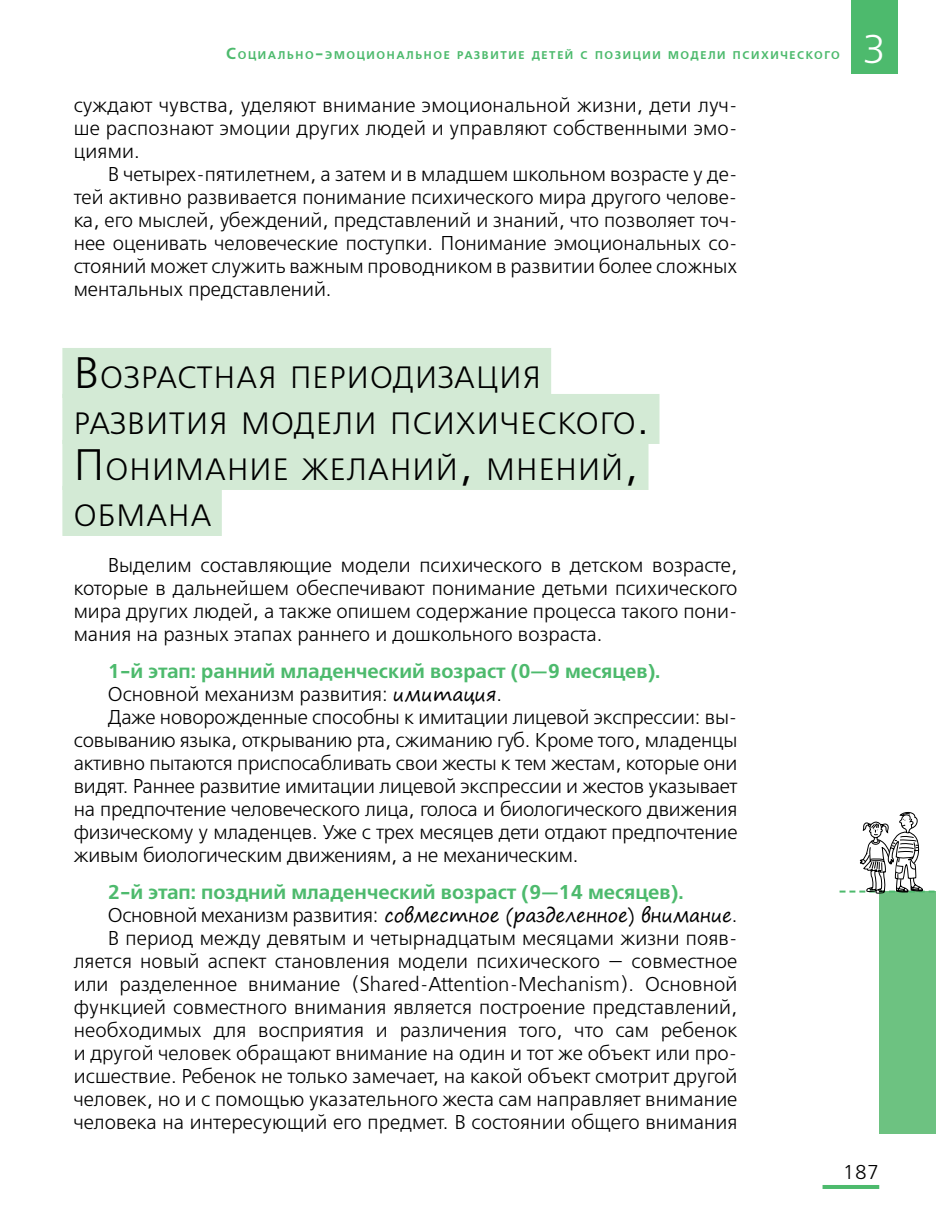
<style>
.page{position:relative;width:936px;height:1219px;background:#fff}
.page>*{position:absolute;margin:0;border:0;box-sizing:border-box;transform-origin:0 0}
.t1{font:300 40px "Free Set";color:#fff}
.t2{font:300 30.8px/46px "Free Set";letter-spacing:.035em;color:#000}
.t3{font:300 20px/23px "Free Set";letter-spacing:-.01em;color:#000;text-align:justify}
.t4{font:600 20px "Free Set";color:#4dba6d}
.t5{font:19px "Segoe Print";letter-spacing:-.015em;color:#000}
.t6{font:600 11.2px "Free Set";letter-spacing:.145em;color:#4dba6d}
.s1{font-size:16px}
.s2{font-size:44px}
.s3{font-family:"Segoe Print";font-weight:400;font-size:19px}
.s4{font-family:"Free Set";font-weight:300;font-size:20px}
</style>
<div class="page">
<div style="left:879px;top:891px;width:56px;height:243px;background:#6dc281"></div>
<div style="left:850px;top:0;width:47px;height:74px;background:#4dba6d"></div>
<hr style="left:822px;top:1185px;width:57px;height:4px;background:#4dba6d">
<svg style="left:839px;top:812px;width:96px;height:82px"></svg>
<div style="left:62px;top:348px;width:489px;height:50px;background:#d3ead5"></div>
<div style="left:62px;top:394px;width:597px;height:50px;background:#d3ead5"></div>
<div style="left:62px;top:440px;width:586px;height:50px;background:#d3ead5"></div>
<div style="left:62px;top:486px;width:160px;height:50px;background:#d3ead5"></div>
<p class="t6" style="left:226px;top:49px;width:615px"><span class="s1">С</span>оциально<span class="s1">-</span>эмоциональное развитие детей с позиции модели психического</p>
<p class="t3" style="left:74px;top:94px;width:665px">суждают чувства, уделяют внимание эмоциональной жизни, дети луч&shy;ше распознают эмоции других людей и управляют собственными эмо&shy;циями.</p>
<p class="t3" style="left:74px;top:163px;width:665px;text-indent:34px">В четырех-пятилетнем, а затем и в младшем школьном возрасте у де&shy;тей активно развивается понимание психического мира другого челове&shy;ка, его мыслей, убеждений, представлений и знаний, что позволяет точ&shy;нее оценивать человеческие поступки. Понимание эмоциональных со&shy;стояний может служить важным проводником в развитии более сложных ментальных представлений.</p>
<h2 class="t2" style="left:74px;top:355px;width:577px"><span class="s2">В</span>озрастная п ериодизация развития модели психического<span class="s2">.<br>П</span>онимание желаний<span class="s2">,</span> мнений<span class="s2">, </span>обмана</h2>
<p class="t3" style="left:74px;top:554px;width:665px;text-indent:34px">Выделим составляющие модели психического в детском возрасте, которые в дальнейшем обеспечивают понимание детьми психического мира других людей, а также опишем содержание процесса такого пони&shy;мания на разных этапах раннего и дошкольного возраста.</p>
<p class="t4" style="left:108px;top:659px;width:554px">1-й этап: ранний младенческий возраст (0—9 месяцев).</p>
<p class="t3" style="left:108px;top:683px;width:395px">Основной механизм развития: <span class="s3">имитация</span>.</p>
<p class="t3" style="left:108px;top:706px;width:631px">Даже новорожденные способны к имитации лицевой экспрессии: вы-</p>
<p class="t3" style="left:74px;top:729px;width:665px">совыванию языка, открыванию рта, сжиманию губ. Кроме того, младенцы</p>
<p class="t3" style="left:74px;top:752px;width:665px">активно пытаются приспосабливать свои жесты к тем жестам, которые они</p>
<p class="t3" style="left:74px;top:775px;width:665px">видят. Раннее развитие имитации лицевой экспрессии и жестов указывает</p>
<p class="t3" style="left:74px;top:798px;width:665px">на предпочтение человеческого лица, голоса и биологического движения</p>
<p class="t3" style="left:74px;top:821px;width:665px">физическому у младенцев. Уже с трех месяцев дети отдают предпочтение</p>
<p class="t3" style="left:74px;top:844px;width:506px">живым биологическим движениям, а не механическим.</p>
<p class="t4" style="left:108px;top:880px;width:577px">2-й этап: поздний младенческий возраст (9—14 месяцев).</p>
<p class="t5" style="left:108px;top:898px;width:631px"><span class="s4">Основной механизм развития:</span> совместное (разделенное) внимание<span class="s4">.</span></p>
<p class="t3" style="left:74px;top:927px;width:665px;text-indent:34px">В период между девятым и четырнадцатым месяцами жизни появ&shy;ляется новый аспект становления модели психического — совместное или разделенное внимание (Shared-Attention-Mechanism). Основной функцией совместного внимания является построение представлений, необходимых для восприятия и различения того, что сам ребенок и другой человек обращают внимание на один и тот же объект или про&shy;исшествие. Ребенок не только замечает, на какой объект смотрит другой человек, но и с помощью указательного жеста сам направляет внимание человека на интересующий его предмет. В состоянии общего внимания</p>
<h1 class="t1" style="left:861px;top:26px;width:26px">3</h1>
<p class="t3" style="left:842px;top:1161px;width:38px">187</p>
</div>
